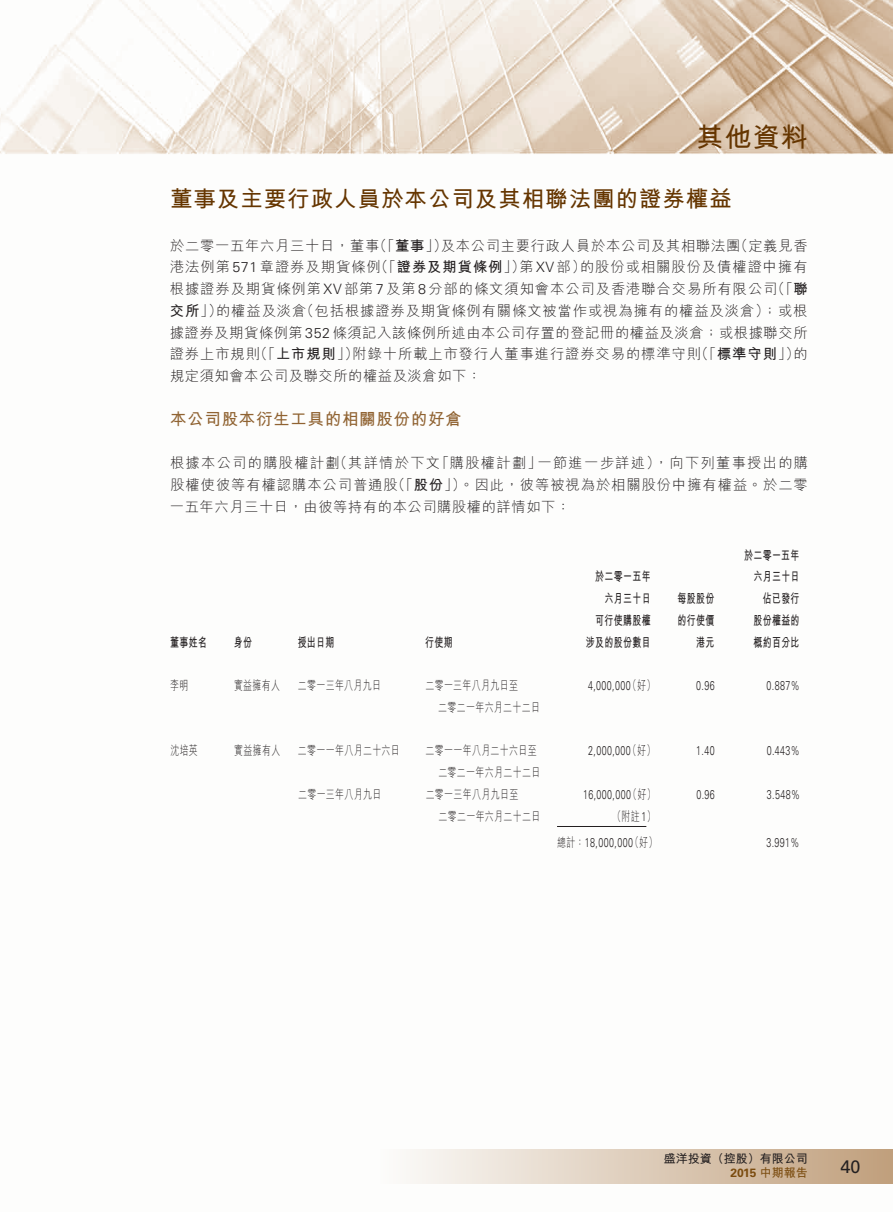
<style>
.page{position:relative;width:893px;height:1212px;background:#fff}
.page>*{position:absolute;margin:0;border:0;box-sizing:border-box;transform-origin:0 0}
.t1{font:700 27px "M Hei HK";color:#653500}
.t2{font:700 22.5px "M Hei HK";letter-spacing:.04em;color:#653500}
.t3{font:18px "Univers";color:#231f20}
.t4{font:700 16.5px "M Hei HK";letter-spacing:.04em;color:#906332}
.t5{font:300 14.25px/21.8px "M Hei HK";letter-spacing:.065em;color:#231f20}
.t6{font:300 14.25px/21.8px "M Hei HK";letter-spacing:.04em;color:#231f20}
.t7{font:300 14.25px "M Hei HK";letter-spacing:.045em;color:#231f20}
.t8{font:300 14.25px "M Hei HK";letter-spacing:.09em;color:#231f20}
.t9{font:700 14.25px "M Hei HK";letter-spacing:.07em;color:#231f20}
.t10{font:300 12.75px "M Hei HK";letter-spacing:.04em;color:#231f20;scale:.7 1}
.t11{font:300 12.75px "Univers";letter-spacing:.04em;color:#231f20;scale:.7 1}
.t12{font:700 12.75px/21.8px "M Hei HK";letter-spacing:.04em;color:#231f20;text-align:right;scale:.7 1}
.t13{font:700 12px "M Hei HK";color:#231f20}
.t14{font:700 12px "Univers";color:#7b4c0f}
.s1{font-weight:700}
.s2{font-weight:300}
.s3{font-family:"Univers"}
.s4{font-family:"M Hei HK"}
</style>
<div class="page">
<img style="left:0;top:0;width:893px;height:827px">
<div style="left:381px;top:1149px;width:512px;height:35px;background:linear-gradient(to right,#fcfcfa,#c09f7c)"></div>
<hr style="left:557px;top:826px;width:89px;height:1px;background:#231f20">
<h1 class="t1" style="left:696px;top:118px;width:113px">其他資料</h1>
<h2 class="t2" style="left:170px;top:183px;width:563px">董事及主要行政人員於本公司及其相聯法團的證券權益</h2>
<p class="t5" style="left:734px;top:234px;width:76px">（定義見香</p>
<p class="t5" style="left:373px;top:234px;width:76px">（「<span class="s1">董事</span>」）</p>
<p class="t5" style="left:170px;top:234px;width:211px">於二零一五年六月三十日，董事</p>
<p class="t5" style="left:441px;top:234px;width:301px">及本公司主要行政人員於本公司及其相聯法團</p>
<p class="t5" style="left:580px;top:256px;width:229px">的股份或相關股份及債權證中擁有</p>
<p class="t9" style="left:374px;top:257px;width:153px"><span class="s2">（「</span>證券及期貨條例<span class="s2">」）</span></p>
<p class="t5" style="left:519px;top:256px;width:68px">第<span class="s3">XV</span>部）</p>
<p class="t5" style="left:170px;top:256px;width:212px">港法例第<span class="s3">571</span>章證券及期貨條例</p>
<p class="t5" style="left:771px;top:278px;width:38px">（「<span class="s1">聯</span></p>
<p class="t5" style="left:300px;top:278px;width:509px;text-indent:-130px">根據證券及期貨條例第<span class="s3">XV</span>部第<span class="s3">7</span>及第<span class="s3">8</span>分部的條文須知會本公司及香港聯合交易所有限公司<br>（包括根據證券及期貨條例有關條文被當作或視為擁有的權益及淡倉）；或根</p>
<p class="t9" style="left:170px;top:300px;width:54px">交所<span class="s2">」）</span></p>
<p class="t7" style="left:170px;top:322px;width:639px">據證券及期貨條例第<span class="s3">352</span> 條須記入該條例所述由本公司存置的登記冊的權益及淡倉；或根據聯交所</p>
<p class="t5" style="left:794px;top:343px;width:16px">的</p>
<p class="t5" style="left:216px;top:299px;width:92px">的權益及淡倉</p>
<p class="t5" style="left:253px;top:343px;width:107px">（「<span class="s1">上市規則</span>」）</p>
<p class="t5" style="left:694px;top:343px;width:107px">（「<span class="s1">標準守則</span>」）</p>
<p class="t5" style="left:353px;top:343px;width:350px">附錄十所載上市發行人董事進行證券交易的標準守則</p>
<p class="t6" style="left:170px;top:343px;width:313px">證券上市規則<br>規定須知會本公司及聯交所的權益及淡倉如下：</p>
<p class="t4" style="left:170px;top:407px;width:293px">本公司股本衍生工具的相關股份的好倉</p>
<p class="t5" style="left:333px;top:452px;width:108px">（其詳情於下文</p>
<p class="t8" style="left:537px;top:453px;width:272px">一節進一步詳述 ，） 向下列董事授出的購</p>
<p class="t8" style="left:170px;top:453px;width:171px">根據本公司的購股權計劃</p>
<p class="t5" style="left:435px;top:452px;width:108px">「購股權計劃」</p>
<p class="t5" style="left:391px;top:473px;width:418px">（「<span class="s1">股份</span>」）。因此，彼等被視為於相關股份中擁有權益。於二零</p>
<p class="t6" style="left:170px;top:473px;width:402px">股權使彼等有權認購本公司普通股<br>一五年六月三十日，由彼等持有的本公司購股權的詳情如下：</p>
<p class="t12" style="left:170px;top:630px;width:54px">董事姓名</p>
<p class="t12" style="left:234px;top:630px;width:28px">身份</p>
<p class="t12" style="left:298px;top:630px;width:54px">授出日期</p>
<p class="t12" style="left:425px;top:630px;width:41px">行使期</p>
<p class="t12" style="left:586px;top:565px;width:94px">於二零一五年六月三十日<br>可行使購股權涉及的股份數目</p>
<p class="t12" style="left:678px;top:587px;width:54px">每股股份的行使價港元</p>
<p class="t12" style="left:744px;top:543px;width:81px">於二零一五年六月三十日佔已發行<br>股份權益的概約百分比</p>
<p class="t10" style="left:170px;top:676px;width:28px">李明</p>
<p class="t10" style="left:234px;top:676px;width:67px">實益擁有人</p>
<p class="t10" style="left:298px;top:676px;width:121px">二零一三年八月九日</p>
<p class="t10" style="left:425px;top:676px;width:134px">二零一三年八月九日至</p>
<p class="t10" style="left:628px;top:676px;width:41px">（好(</p>
<p class="t11" style="left:588px;top:678px;width:62px">4,000,000</p>
<p class="t11" style="left:696px;top:678px;width:28px">0.96</p>
<p class="t11" style="left:767px;top:678px;width:49px">0.887%</p>
<p class="t10" style="left:438px;top:698px;width:147px">二零二一年六月二十二日</p>
<p class="t10" style="left:170px;top:742px;width:41px">沈培英</p>
<p class="t10" style="left:234px;top:742px;width:67px">實益擁有人</p>
<p class="t10" style="left:298px;top:742px;width:147px">二零一一年八月二十六日</p>
<p class="t10" style="left:426px;top:742px;width:160px">二零一一年八月二十六日至</p>
<p class="t10" style="left:628px;top:742px;width:41px">（好(</p>
<p class="t11" style="left:588px;top:743px;width:62px">2,000,000</p>
<p class="t11" style="left:696px;top:743px;width:28px">1.40</p>
<p class="t11" style="left:767px;top:743px;width:49px">0.443%</p>
<p class="t10" style="left:438px;top:764px;width:147px">二零二一年六月二十二日</p>
<p class="t10" style="left:298px;top:785px;width:121px">二零一三年八月九日</p>
<p class="t10" style="left:426px;top:785px;width:134px">二零一三年八月九日至</p>
<p class="t10" style="left:438px;top:807px;width:147px">二零二一年六月二十二日</p>
<p class="t10" style="left:628px;top:785px;width:41px">（好(</p>
<p class="t11" style="left:583px;top:787px;width:70px">16,000,000</p>
<p class="t10" style="left:612px;top:807px;width:63px">（附註 (<span class="s3">1</span></p>
<p class="t11" style="left:696px;top:787px;width:28px">0.96</p>
<p class="t11" style="left:767px;top:787px;width:49px">3.548%</p>
<p class="t10" style="left:630px;top:833px;width:41px">（好(</p>
<p class="t11" style="left:557px;top:835px;width:110px"><span class="s4">總計：</span>18,000,000</p>
<p class="t11" style="left:766px;top:835px;width:49px">3.991%</p>
<p class="t13" style="left:664px;top:1150px;width:145px">盛洋投資（控股）有限公司</p>
<p class="t14" style="left:731px;top:1166px;width:79px">2015 <span class="s4">中期報告</span></p>
<p class="t3" style="left:840px;top:1156px;width:22px">40</p>
</div>
